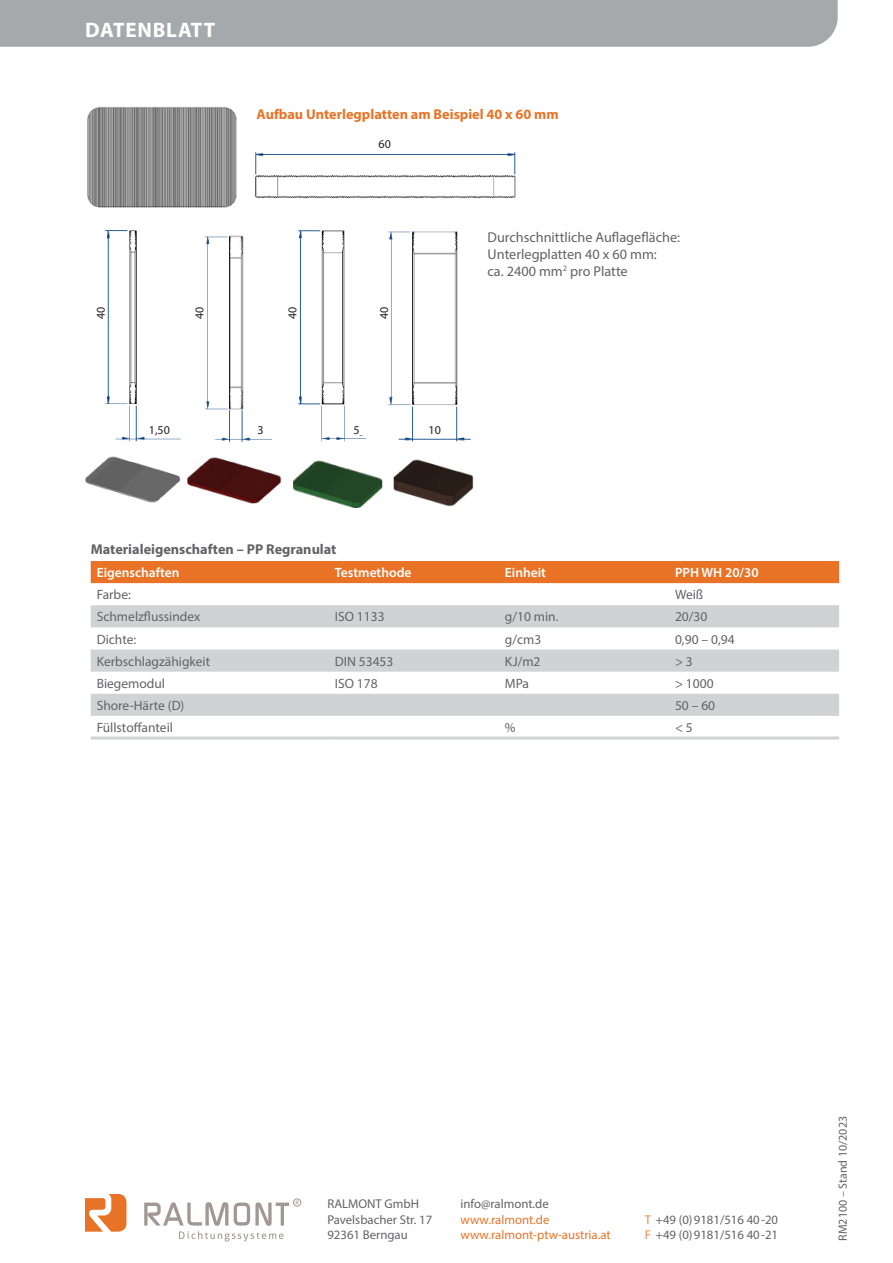
<style>
.page{position:relative;width:893px;height:1263px;background:#fff}
.page>*{position:absolute;margin:0;border:0;box-sizing:border-box;transform-origin:0 0}
.t1{font:700 21px "Myriad Pro";letter-spacing:.04em;color:#fff}
.t2{font:14.25px "Myriad Pro";color:#636366}
.t3{font:700 14.25px "Myriad Pro";color:#e87327}
.t4{font:700 14.25px "Myriad Pro";color:#636366}
.t5{font:13.5px "Myriad Pro";color:#636366}
.t6{font:600 13.5px "Myriad Pro";color:#fff}
.t7{font:12.75px/15.8px "Myriad Pro";color:#636366}
.t8{font:12.75px "Myriad Pro";color:#e87327}
.t9{font:12px "Myriad Pro";color:#636366}
.t10{font:12px "Myriad Pro";color:#231f20}
.s1{color:#ed8c4b}
</style>
<div class="page">
<div style="left:0;top:0;width:838px;height:47px;background:#a6a9ac"></div>
<img style="left:87px;top:106px;width:150px;height:102px">
<img style="left:255px;top:152px;width:261px;height:47px">
<div style="left:372px;top:135px;width:26px;height:18px;background:#fff"></div>
<img style="left:105px;top:230px;width:76px;height:212px">
<img style="left:204px;top:235px;width:68px;height:208px">
<img style="left:298px;top:230px;width:68px;height:212px">
<img style="left:388px;top:231px;width:83px;height:211px">
<div style="left:89px;top:307px;width:17px;height:22px;background:#fff"></div>
<div style="left:187px;top:311px;width:19px;height:23px;background:#fff"></div>
<div style="left:370px;top:303px;width:20px;height:28px;background:#fff"></div>
<div style="left:149px;top:420px;width:37px;height:17px;background:#fff"></div>
<div style="left:260px;top:419px;width:21px;height:18px;background:#fff"></div>
<div style="left:352px;top:421px;width:23px;height:14px;background:#fff"></div>
<div style="left:423px;top:422px;width:25px;height:15px;background:#fff"></div>
<img style="left:85px;top:456px;width:96px;height:47px">
<img style="left:188px;top:457px;width:93px;height:47px">
<img style="left:393px;top:459px;width:80px;height:48px">
<img style="left:293px;top:460px;width:89px;height:47px">
<div style="left:91px;top:561px;width:748px;height:22px;background:#e87327"></div>
<svg style="left:91px;top:605px;width:748px;height:111px;fill:#d1d2d4"></svg>
<hr style="left:91px;top:736px;width:238px;height:3px;background:#d1d2d4">
<hr style="left:329px;top:736px;width:170px;height:3px;background:#d1d2d4">
<hr style="left:499px;top:736px;width:170px;height:3px;background:#d1d2d4">
<hr style="left:669px;top:736px;width:170px;height:3px;background:#d1d2d4">
<svg style="left:85px;top:1194px;width:41px;height:38px"></svg>
<div style="left:293px;top:1198px;width:8px;height:8px;border:1px solid #a19894;border-radius:50%"></div>
<svg style="left:144px;top:1202px;width:145px;height:39px"></svg>
<p class="t1" style="left:85px;top:16px;width:132px">DATENBLATT</p>
<p class="t3" style="left:257px;top:105px;width:304px">Aufbau Unterlegplatten am Beispiel 40 x 60 mm</p>
<p class="t10" style="left:378px;top:136px;width:14px">60</p>
<p class="t2" style="left:488px;top:228px;width:194px">Durchschnittliche Auflagefläche:</p>
<p class="t2" style="left:488px;top:245px;width:171px">Unterlegplatten 40 x 60 mm:</p>
<p class="t2" style="left:488px;top:262px;width:142px">ca. 2400 mm<sup>2</sup> pro Platte</p>
<p class="t10" style="left:93px;top:319px;width:14px;rotate:-90deg">40</p>
<p class="t10" style="left:192px;top:319px;width:14px;rotate:-90deg">40</p>
<p class="t10" style="left:285px;top:319px;width:14px;rotate:-90deg">40</p>
<p class="t10" style="left:377px;top:319px;width:14px;rotate:-90deg">40</p>
<p class="t10" style="left:149px;top:422px;width:22px">1,50</p>
<p class="t10" style="left:257px;top:422px;width:8px">3</p>
<p class="t10" style="left:353px;top:422px;width:8px">5</p>
<p class="t10" style="left:429px;top:422px;width:14px">10</p>
<p class="t4" style="left:91px;top:539px;width:247px">Materialeigenschaften – PP Regranulat</p>
<p class="t6" style="left:97px;top:564px;width:84px">Eigenschaften</p>
<p class="t6" style="left:335px;top:564px;width:78px">Testmethode</p>
<p class="t6" style="left:505px;top:564px;width:43px">Einheit</p>
<p class="t6" style="left:675px;top:564px;width:85px">PPH WH 20/30</p>
<p class="t5" style="left:97px;top:586px;width:36px">Farbe:</p>
<p class="t5" style="left:675px;top:586px;width:30px">Weiß</p>
<p class="t5" style="left:97px;top:608px;width:105px">Schmelzflussindex</p>
<p class="t5" style="left:335px;top:608px;width:51px">ISO 1133</p>
<p class="t5" style="left:505px;top:608px;width:55px">g/10 min.</p>
<p class="t5" style="left:675px;top:608px;width:34px">20/30</p>
<p class="t5" style="left:97px;top:631px;width:41px">Dichte:</p>
<p class="t5" style="left:505px;top:631px;width:38px">g/cm3</p>
<p class="t5" style="left:675px;top:631px;width:61px">0,90 – 0,94</p>
<p class="t5" style="left:97px;top:653px;width:115px">Kerbschlagzähigkeit</p>
<p class="t5" style="left:335px;top:653px;width:60px">DIN 53453</p>
<p class="t5" style="left:505px;top:653px;width:37px">KJ/m2</p>
<p class="t5" style="left:675px;top:653px;width:19px">&gt; 3</p>
<p class="t5" style="left:97px;top:675px;width:70px">Biegemodul</p>
<p class="t5" style="left:335px;top:675px;width:44px">ISO 178</p>
<p class="t5" style="left:505px;top:675px;width:26px">MPa</p>
<p class="t5" style="left:675px;top:675px;width:40px">&gt; 1000</p>
<p class="t5" style="left:97px;top:697px;width:89px">Shore-Härte (D)</p>
<p class="t5" style="left:675px;top:697px;width:42px">50 – 60</p>
<p class="t5" style="left:97px;top:719px;width:78px">Füllstoffanteil</p>
<p class="t5" style="left:505px;top:719px;width:12px">%</p>
<p class="t5" style="left:675px;top:719px;width:19px">&lt; 5</p>
<p class="t7" style="left:327px;top:1195px;width:93px">RALMONT GmbH</p>
<p class="t7" style="left:327px;top:1211px;width:106px">Pavelsbacher Str. 17</p>
<p class="t7" style="left:327px;top:1227px;width:82px">92361 Berngau</p>
<p class="t7" style="left:460px;top:1195px;width:90px">info@ralmont.de</p>
<p class="t8" style="left:460px;top:1211px;width:90px">www.ralmont.de</p>
<p class="t8" style="left:460px;top:1227px;width:152px">www.ralmont-ptw-austria.at</p>
<p class="t7" style="left:645px;top:1211px;width:135px"><span class="s1">T</span> +49 (0)9181/516 40-20<br><span class="s1">F</span> +49 (0)9181/516 40-21</p>
<p class="t9" style="left:835px;top:1240px;width:126px;rotate:-90deg">RM2100 – Stand 10/2023</p>
</div>
